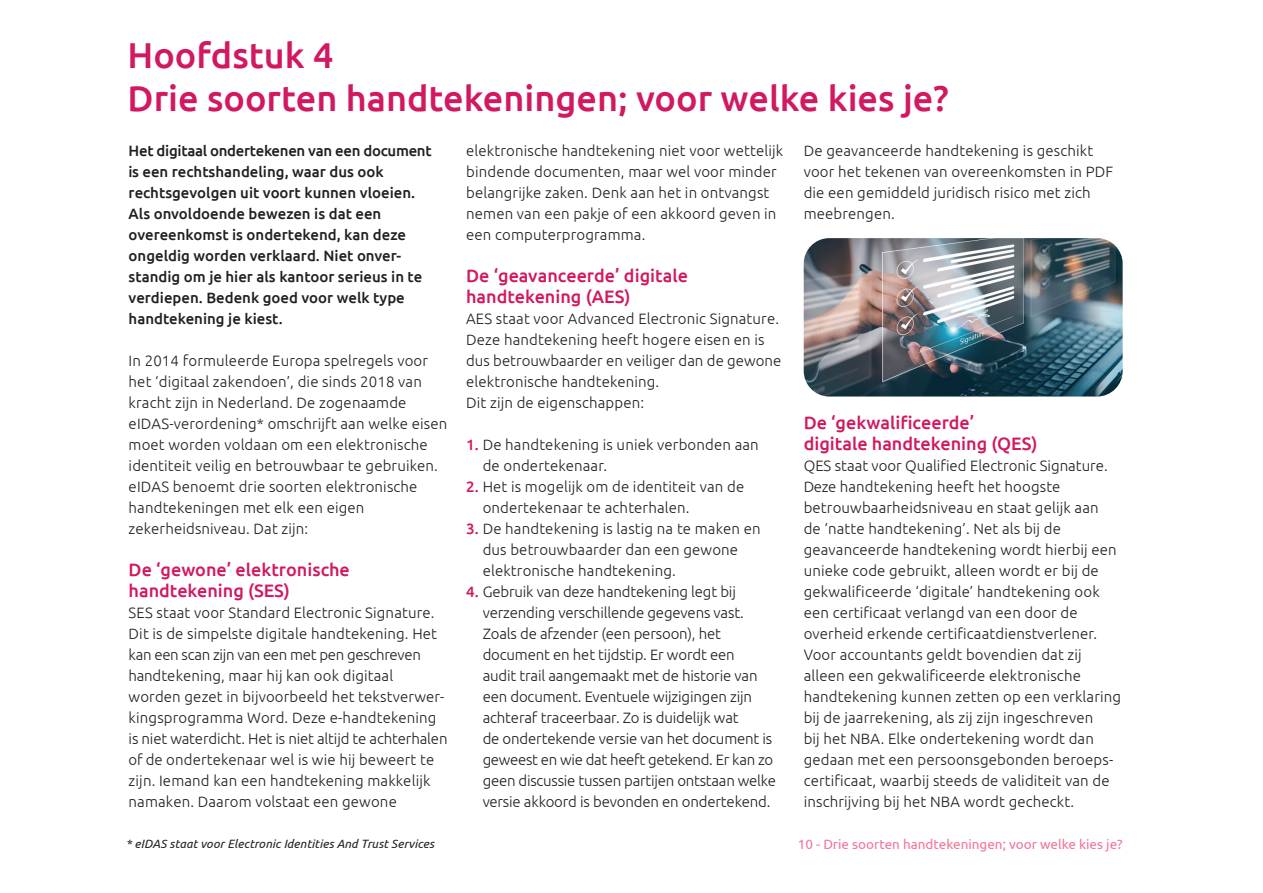
<style>
.page{position:relative;width:1263px;height:893px;background:#fff}
.page>*{position:absolute;margin:0;border:0;box-sizing:border-box;transform-origin:0 0}
.t1{font:500 36px/43.2px "Ubuntu";color:#d11860}
.t2{font:500 18px/21px "Ubuntu";color:#d11860}
.t3{font:300 15px/21px "Ubuntu";letter-spacing:.01em;color:#231f20}
.t4{font:300 15px/21px "Ubuntu";letter-spacing:-.01em;color:#231f20}
.t5{font:500 15px/21px "Ubuntu";color:#231f20}
.t6{font:13.5px "Ubuntu";color:#f27698}
.t7{font:italic 12px "Ubuntu";letter-spacing:.01em;color:#231f20}
.s1{font-weight:500;color:#d11860}
</style>
<div class="page">
<img style="left:804px;top:238px;width:319px;height:158px">
<h1 class="t1" style="left:128px;top:32px;width:823px">Hoofdstuk 4<br>Drie soorten handtekeningen; voor welke kies je?</h1>
<p class="t5" style="left:129px;top:140px;width:305px">Het digitaal ondertekenen van een document is een rechtshandeling, waar dus ook rechtsgevolgen uit voort kunnen vloeien.<br>Als onvoldoende bewezen is dat een overeenkomst is ondertekend, kan deze ongeldig worden verklaard. Niet onver&shy;standig om je hier als kantoor serieus in te verdiepen. Bedenk goed voor welk type handtekening je kiest.</p>
<p class="t3" style="left:129px;top:350px;width:320px">In 2014 formuleerde Europa spelregels voor het ‘digitaal zakendoen’, die sinds 2018 van kracht zijn in Nederland. De zogenaamde eIDAS-verordening* omschrijft aan welke eisen moet worden voldaan om een elektronische identiteit veilig en betrouwbaar te gebruiken. eIDAS benoemt drie soorten elektronische handtekeningen met elk een eigen zekerheidsniveau. Dat zijn:</p>
<p class="t2" style="left:129px;top:559px;width:223px">De ‘gewone’ elektronische handtekening (SES)</p>
<p class="t3" style="left:129px;top:602px;width:320px">SES staat voor Standard Electronic Signature.<br>Dit is de simpelste digitale handtekening. Het kan een scan zijn van een met pen geschreven handtekening, maar hij kan ook digitaal worden gezet in bijvoorbeeld het tekstverwer&shy;kingsprogramma Word. Deze e-handtekening is niet waterdicht. Het is niet altijd te achterhalen of de ondertekenaar wel is wie hij beweert te zijn. Iemand kan een handtekening makkelijk namaken. Daarom volstaat een gewone</p>
<p class="t3" style="left:466px;top:140px;width:318px">elektronische handtekening niet voor wettelijk bindende documenten, maar wel voor minder belangrijke zaken. Denk aan het in ontvangst nemen van een pakje of een akkoord geven in een computerprogramma.</p>
<p class="t2" style="left:466px;top:265px;width:223px">De ‘geavanceerde’ digitale handtekening (AES)</p>
<p class="t3" style="left:466px;top:308px;width:317px">AES staat voor Advanced Electronic Signature.<br>Deze handtekening heeft hogere eisen en is dus betrouwbaarder en veiliger dan de gewone elektronische handtekening.<br>Dit zijn de eigenschappen:</p>
<p class="t3" style="left:483px;top:434px;width:278px;text-indent:-16px"><span class="s1">1.</span> De handtekening is uniek verbonden aan de ondertekenaar.</p>
<p class="t3" style="left:483px;top:476px;width:263px;text-indent:-16px"><span class="s1">2.</span> Het is mogelijk om de identiteit van de ondertekenaar te achterhalen.</p>
<p class="t3" style="left:483px;top:518px;width:279px;text-indent:-16px"><span class="s1">3.</span> De handtekening is lastig na te maken en dus betrouwbaarder dan een gewone elektronische handtekening.</p>
<p class="t4" style="left:483px;top:581px;width:295px;text-indent:-16px"><span class="s1">4.</span> Gebruik van deze handtekening legt bij verzending verschillende gegevens vast.<br>Zoals de afzender (een persoon), het document en het tijdstip. Er wordt een<br>audit trail aangemaakt met de historie van een document. Eventuele wijzigingen zijn achteraf traceerbaar. Zo is duidelijk wat<br>de ondertekende versie van het document is geweest en wie dat heeft getekend. Er kan zo geen discussie tussen partijen ontstaan welke versie akkoord is bevonden en ondertekend.</p>
<p class="t3" style="left:804px;top:140px;width:311px">De geavanceerde handtekening is geschikt voor het tekenen van overeenkomsten in PDF die een gemiddeld juridisch risico met zich meebrengen.</p>
<p class="t2" style="left:804px;top:412px;width:235px">De ‘gekwalificeerde’ digitale handtekening (QES)</p>
<p class="t3" style="left:804px;top:455px;width:319px">QES staat voor Qualified Electronic Signature.<br>Deze handtekening heeft het hoogste betrouwbaarheidsniveau en staat gelijk aan<br>de ‘natte handtekening’. Net als bij de geavanceerde handtekening wordt hierbij een unieke code gebruikt, alleen wordt er bij de gekwalificeerde ‘digitale’ handtekening ook een certificaat verlangd van een door de overheid erkende certificaatdienstverlener.<br>Voor accountants geldt bovendien dat zij alleen een gekwalificeerde elektronische handtekening kunnen zetten op een verklaring bij de jaarrekening, als zij zijn ingeschreven<br>bij het NBA. Elke ondertekening wordt dan gedaan met een persoonsgebonden beroeps&shy;certificaat, waarbij steeds de validiteit van de inschrijving bij het NBA wordt gecheckt.</p>
<p class="t7" style="left:126px;top:836px;width:310px">* eIDAS staat voor Electronic Identities And Trust Services</p>
<p class="t6" style="left:798px;top:836px;width:326px">10 - Drie soorten handtekeningen; voor welke kies je?</p>
</div>
